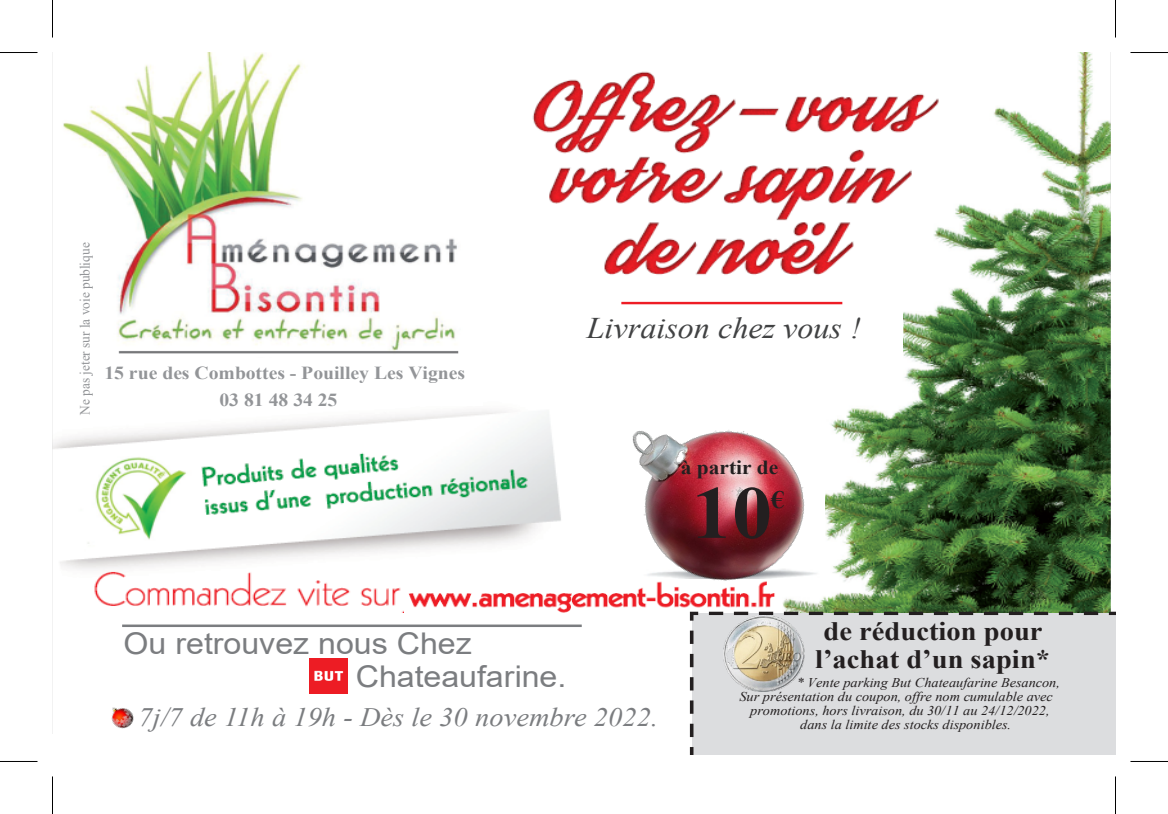
<style>
.page{position:relative;width:1168px;height:814px;background:#fff}
.page>*{position:absolute;margin:0;border:0;box-sizing:border-box;transform-origin:0 0}
.t1{font:700 74.75px "Times New Roman";color:#231f20;scale:1.07 1}
.t2{font:30px/32.8px "Arial";color:#7b7d80;scale:1.07 1}
.t3{font:italic 30px "Times New Roman";color:#414243;scale:1.07 1}
.t4{font:italic 26.5px "Times New Roman";color:#7b7d80;scale:1.07 1}
.t5{font:700 26.5px/27.8px "Times New Roman";color:#231f20;text-align:center;scale:1.07 1}
.t6{font:700 25px "Times New Roman";color:#231f20;scale:1.07 1}
.t7{font:700 20px "Times New Roman";color:#231f20;scale:1.07 1}
.t8{font:700 18.25px "Times New Roman";color:#939598;scale:1.07 1}
.t9{font:14.25px "Times New Roman";letter-spacing:-.005em;color:#939598;scale:.93 1}
.t10{font:italic 13.25px "Times New Roman";letter-spacing:-.005em;color:#231f20;scale:1.07 1}
</style>
<div class="page">
<img style="left:52px;top:52px;width:1058px;height:682px">
<div style="left:98px;top:358px;width:385px;height:47px;background:#fff"></div>
<div style="left:73px;top:226px;width:25px;height:193px;background:#fff"></div>
<div style="left:545px;top:308px;width:358px;height:64px;background:#fff"></div>
<img style="left:404px;top:579px;width:175px;height:33px">
<div style="left:83px;top:612px;width:698px;height:125px;background:#fff"></div>
<hr style="left:122px;top:624px;width:460px;height:3px;background:#7b7d80">
<img style="left:111px;top:707px;width:23px;height:22px">
<img style="left:579px;top:372px;width:267px;height:245px">
<img style="left:310px;top:658px;width:37px;height:35px">
<div style="left:690px;top:611px;width:425px;height:144px;background:#dcdddf"></div>
<img style="left:723px;top:616px;width:81px;height:75px">
<hr style="left:0;top:52px;width:38px;height:1px;background:#000">
<hr style="left:1130px;top:52px;width:38px;height:1px;background:#000">
<hr style="left:0;top:761px;width:38px;height:1px;background:#000">
<hr style="left:1130px;top:761px;width:38px;height:1px;background:#000">
<hr style="left:52px;top:0;width:1px;height:38px;background:#000">
<hr style="left:52px;top:776px;width:1px;height:38px;background:#000">
<hr style="left:1115px;top:0;width:1px;height:38px;background:#000">
<hr style="left:1115px;top:776px;width:1px;height:38px;background:#000">
<p class="t9" style="left:75px;top:415px;width:187px;rotate:-90deg">Ne pas jeter sur la voie publique</p>
<p class="t8" style="left:104px;top:360px;width:339px">15 rue des Combottes - Pouilley Les Vignes</p>
<p class="t8" style="left:219px;top:387px;width:112px">03 81 48 34 25</p>
<p class="t3" style="left:587px;top:307px;width:258px">Livraison chez vous !</p>
<p class="t7" style="left:681px;top:452px;width:93px">à partir de</p>
<p class="t1" style="left:692px;top:459px;width:77px">10</p>
<p class="t6" style="left:771px;top:482px;width:14px">€</p>
<p class="t2" style="left:356px;top:627px;width:198px;text-indent:-232px">Ou retrouvez nous Chez<br>Chateaufarine.</p>
<p class="t4" style="left:138px;top:699px;width:487px">7j/7 de 11h à 19h - Dès le 30 novembre 2022.</p>
<p class="t5" style="left:815px;top:616px;width:221px">de réduction pour l’achat d’un sapin*</p>
<p class="t10" style="left:797px;top:673px;width:248px">* Vente parking But Chateaufarine Besancon,</p>
<p class="t10" style="left:740px;top:687px;width:294px">Sur présentation du coupon, offre nom cumulable avec</p>
<p class="t10" style="left:750px;top:701px;width:281px">promotions, hors livraison, du 30/11 au 24/12/2022,</p>
<p class="t10" style="left:800px;top:716px;width:199px">dans la limite des stocks disponibles.</p>
</div>
